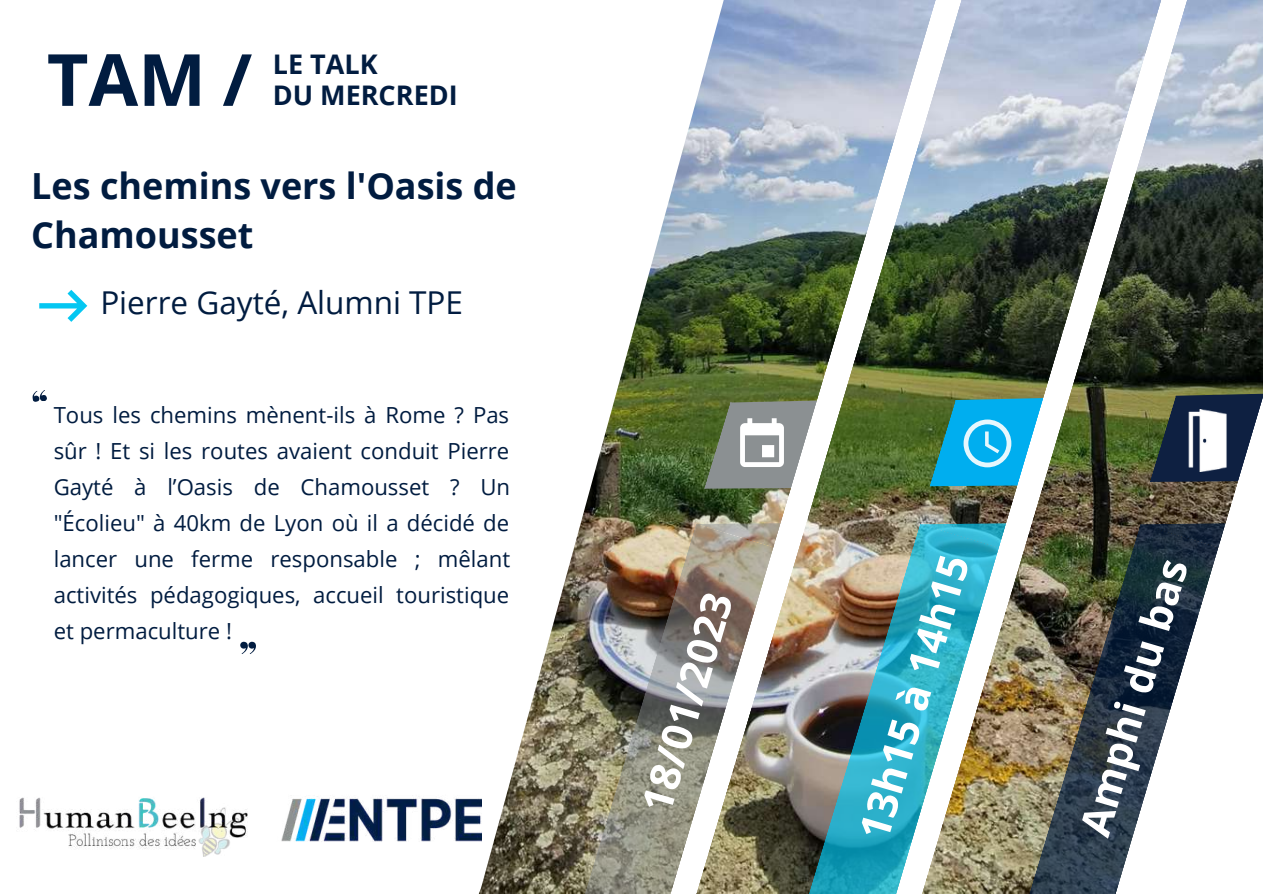
<style>
.page{position:relative;width:1263px;height:894px;background:#fff}
.page>*{position:absolute;margin:0;border:0;box-sizing:border-box;transform-origin:0 0}
.t1{font:700 72px "Open Sans";color:#011c40}
.t2{font:700 42px "Open Sans";color:#fff}
.t3{font:700 36px/49.5px "Open Sans";color:#011c40}
.t4{font:31.5px "Open Sans";color:#011c40}
.t5{font:700 27px "Open Sans";color:#011c40}
.t6{font:22.2px/36px "Open Sans";color:#011c40;text-align:justify}
</style>
<div class="page">
<svg style="left:87px;top:223px;width:576px;height:670px"></svg>
<img style="left:269px;top:778px;width:213px;height:85px">
<img style="left:575px;top:523px;width:88px;height:370px">
<svg style="left:39px;top:290px;width:48px;height:32px"></svg>
<svg style="left:32px;top:390px;width:15px;height:12px"></svg>
<svg style="left:240px;top:641px;width:16px;height:13px"></svg>
<img style="left:19px;top:785px;width:246px;height:71px">
<img style="left:663px;top:0;width:218px;height:893px">
<img style="left:881px;top:0;width:324px;height:893px">
<img style="left:1014px;top:223px;width:249px;height:670px">
<h1 class="t1" style="left:47px;top:29px;width:207px">TAM /</h1>
<p class="t5" style="left:273px;top:45px;width:106px">LE TALK</p>
<p class="t5" style="left:273px;top:76px;width:186px">DU MERCREDI</p>
<h3 class="t3" style="left:31px;top:160px;width:487px">Les chemins vers l'Oasis de<br>Chamousset</h3>
<h3 class="t4" style="left:100px;top:280px;width:364px">Pierre Gayté, Alumni TPE</h3>
<p class="t6" style="left:54px;top:396px;width:458px">Tous les chemins mènent-ils à Rome ? Pas sûr ! Et si les routes avaient conduit Pierre Gayté à l’Oasis de Chamousset ? Un "Écolieu" à 40km de Lyon où il a décidé de lancer une ferme responsable ; mêlant activités pédagogiques, accueil touristique et permaculture !</p>
<h2 class="t2" style="left:627px;top:803px;width:228px;rotate:-74deg">18/01/2023</h2>
<h2 class="t2" style="left:845px;top:830px;width:296px;rotate:-74deg">13h15 à 14h15</h2>
<h2 class="t2" style="left:1066px;top:826px;width:287px;rotate:-74deg">Amphi du bas</h2>
</div>
